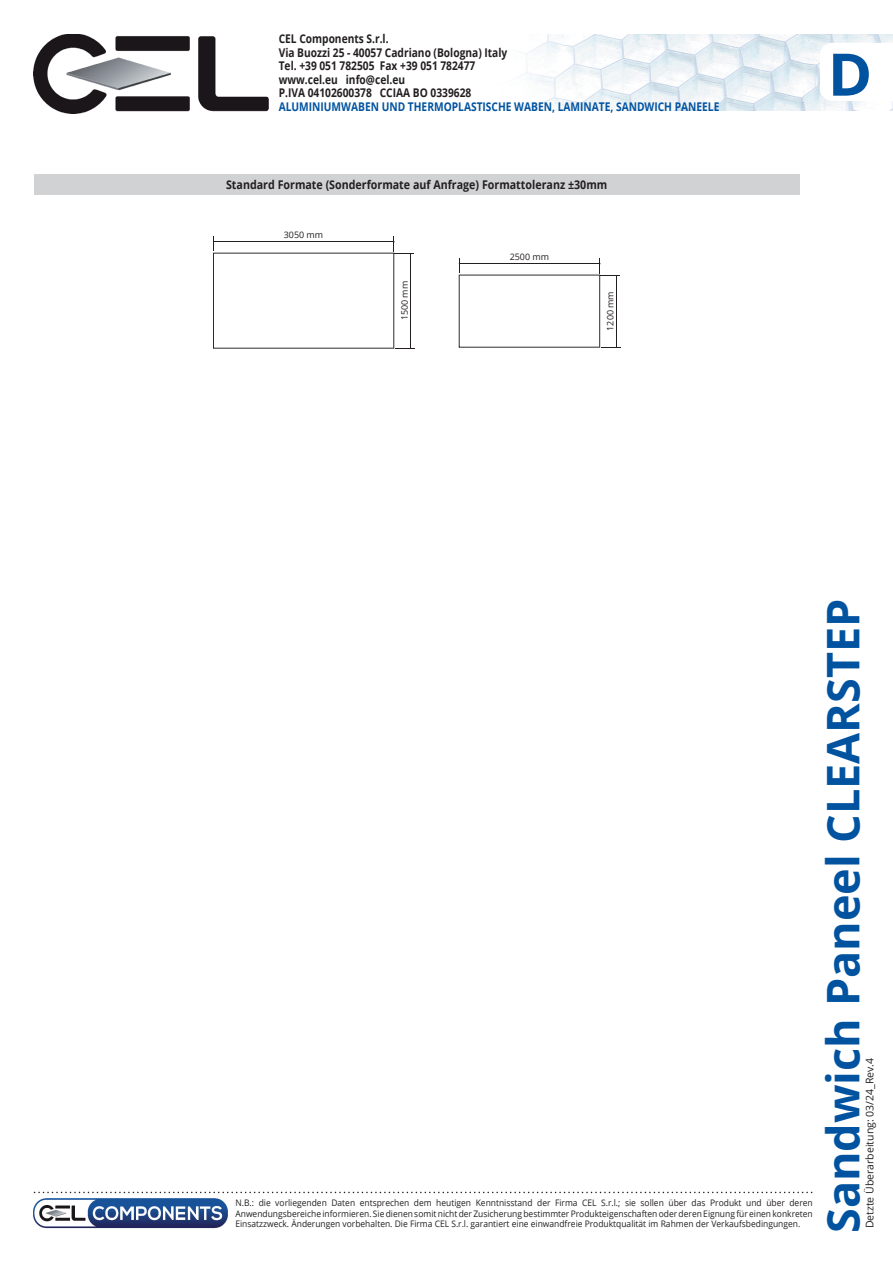
<style>
.page{position:relative;width:893px;height:1263px;background:#fff}
.page>*{position:absolute;margin:0;border:0;box-sizing:border-box;transform-origin:0 0}
.t1{font:700 58.65px "Open Sans";color:#0153a0}
.t2{font:700 45px "Open Sans";color:#0153a0}
.t3{font:700 12px/13.5px "Open Sans";color:#231f20;scale:.85 1}
.t4{font:700 12px "Open Sans";color:#0153a0;scale:.85 1}
.t5{font:700 12px "Open Sans";color:#231f20;scale:.89 1}
.t6{font:10.5px "Open Sans";color:#231f20}
.t7{font:9px/10.5px "Open Sans";color:#231f20;text-align:justify;scale:.94 1}
.t8{font:8.85px "Open Sans";color:#231f20}
</style>
<div class="page">
<img style="left:520px;top:34px;width:372px;height:77px">
<svg style="left:819px;top:43px;width:73px;height:58px"></svg>
<svg style="left:34px;top:1192px;width:778px;height:1px"></svg>
<img style="left:34px;top:34px;width:234px;height:79px">
<img style="left:33px;top:1198px;width:195px;height:31px">
<div style="left:34px;top:174px;width:765px;height:21px;background:#d1d2d4"></div>
<svg style="left:458px;top:258px;width:162px;height:90px"></svg>
<svg style="left:213px;top:236px;width:201px;height:113px"></svg>
<h3 class="t3" style="left:279px;top:32px;width:270px">CEL Components S.r.l.<br>Via Buozzi 25 - 40057 Cadriano (Bologna) Italy Tel. +39 051 782505 Fax +39 051 782477 www.cel.eu info@cel.eu<br>P.IVA 04102600378 CCIAA BO 0339628</h3>
<h3 class="t4" style="left:279px;top:98px;width:520px">ALUMINIUMWABEN UND THERMOPLASTISCHE WABEN, LAMINATE, SANDWICH PANEELE</h3>
<h3 class="t5" style="left:226px;top:176px;width:430px">Standard Formate (Sonderformate auf Anfrage) Formattoleranz ±30mm</h3>
<p class="t8" style="left:284px;top:229px;width:41px">3050 mm</p>
<p class="t8" style="left:398px;top:320px;width:41px;rotate:-90deg">1500 mm</p>
<p class="t8" style="left:509px;top:251px;width:41px">2500 mm</p>
<p class="t8" style="left:604px;top:331px;width:41px;rotate:-90deg">1200 mm</p>
<h1 class="t1" style="left:827px;top:33px;width:46px">D</h1>
<p class="t7" style="left:235px;top:1197px;width:615px">N.B.: die vorliegenden Daten entsprechen dem heutigen Kenntnisstand der Firma CEL S.r.l.; sie sollen über das Produkt und über deren Anwendungsbereiche informieren. Sie dienen somit nicht der Zusicherung bestimmter Produkteigenschaften oder deren Eignung für einen konkreten Einsatzzweck. Änderungen vorbehalten. Die Firma CEL S.r.l. garantiert eine einwandfreie Produktqualität im Rahmen der Verkaufsbedingungen.</p>
<h2 class="t2" style="left:811px;top:1233px;width:636px;rotate:-90deg">Sandwich Paneel CLEARSTEP</h2>
<p class="t6" style="left:862px;top:1228px;width:172px;rotate:-90deg">Detzte Überarbeitung: 03/24_Rev.4</p>
</div>
